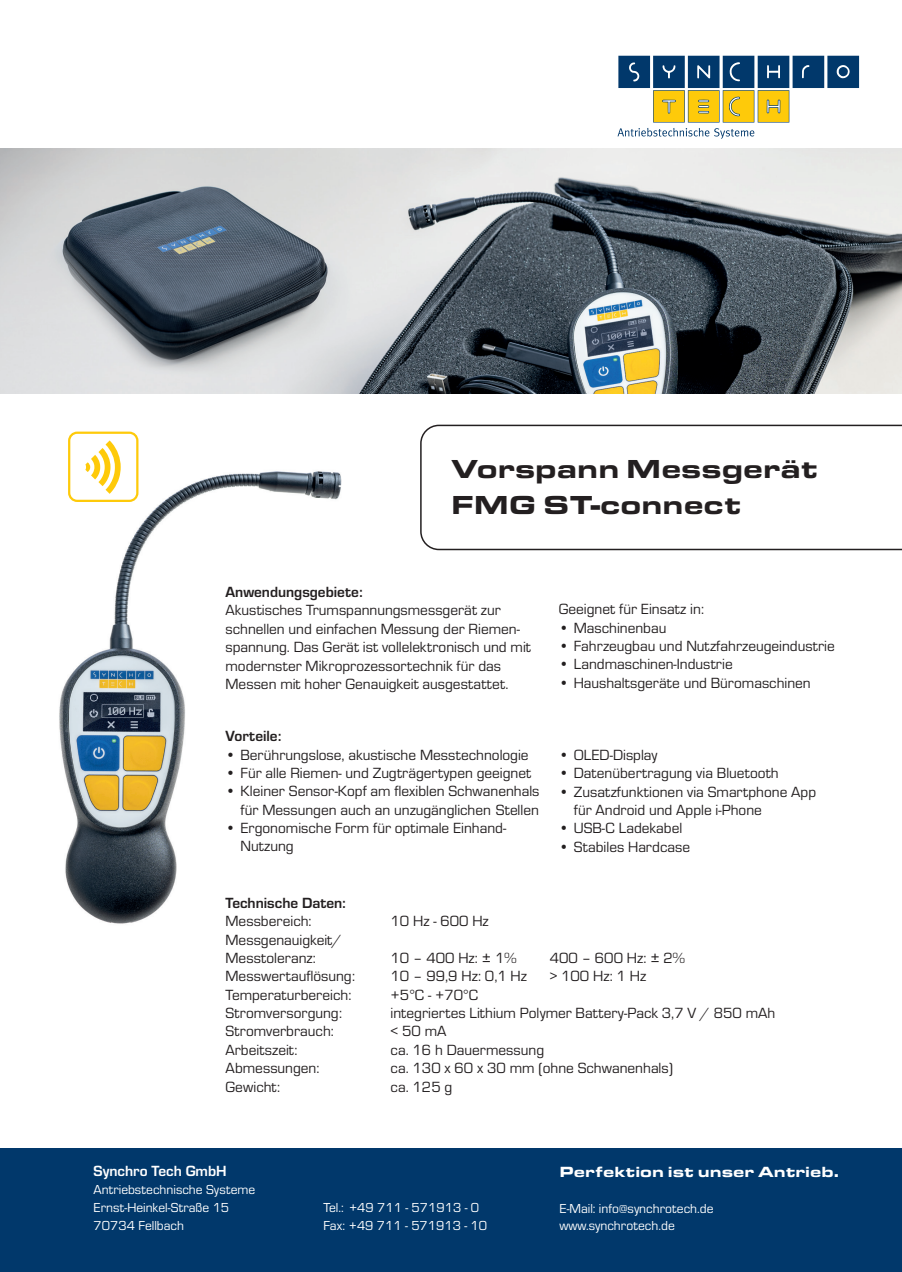
<style>
.page{position:relative;width:902px;height:1272px;background:#fff}
.page>*{position:absolute;margin:0;border:0;box-sizing:border-box;transform-origin:0 0}
.t1{font:900 27px/36px "Eurostile Ext";color:#231f20}
.t2{font:15.3px/18.3px "Eurostile";color:#231f20}
.t3{font:700 15.3px/18.3px "Eurostile";color:#231f20}
.t4{font:900 15.3px "Eurostile Ext";color:#fff}
.t5{font:700 15.3px "Eurostile";color:#fff}
.t6{font:13.5px "Eurostile";color:#fff}
.s1{font-weight:400}
</style>
<div class="page">
<img style="left:0;top:149px;width:901px;height:244px">
<img style="left:59px;top:434px;width:283px;height:490px">
<svg style="left:420px;top:424px;width:481px;height:126px"></svg>
<div style="left:0;top:1148px;width:901px;height:123px;background:#01386b"></div>
<svg style="left:85px;top:440px;width:36px;height:54px"></svg>
<div style="left:68px;top:431px;width:70px;height:71px;border:2px solid #feca0a;border-radius:8px"></div>
<svg style="left:687px;top:90px;width:32px;height:32px"></svg>
<div style="left:688px;top:91px;width:31px;height:31px;background:#feca0a"></div>
<svg style="left:757px;top:90px;width:32px;height:32px"></svg>
<div style="left:758px;top:91px;width:30px;height:31px;background:#feca0a"></div>
<svg style="left:722px;top:90px;width:32px;height:32px"></svg>
<div style="left:723px;top:91px;width:30px;height:31px;background:#feca0a"></div>
<div style="left:653px;top:90px;width:31px;height:32px;background:#657a6d"></div>
<div style="left:653px;top:91px;width:31px;height:31px;background:#feca0a"></div>
<div style="left:827px;top:56px;width:32px;height:32px;background:#01386b"></div>
<div style="left:792px;top:56px;width:32px;height:32px;background:#01386b"></div>
<div style="left:757px;top:56px;width:32px;height:32px;background:#01386b"></div>
<div style="left:722px;top:56px;width:32px;height:32px;background:#01386b"></div>
<div style="left:687px;top:56px;width:32px;height:32px;background:#01386b"></div>
<div style="left:653px;top:56px;width:31px;height:32px;background:#01386b"></div>
<div style="left:618px;top:56px;width:32px;height:32px;background:#01386b"></div>
<svg style="left:729px;top:62px;width:11px;height:19px"></svg>
<svg style="left:629px;top:62px;width:10px;height:20px"></svg>
<svg style="left:802px;top:65px;width:7px;height:13px"></svg>
<svg style="left:767px;top:65px;width:13px;height:13px"></svg>
<svg style="left:697px;top:65px;width:13px;height:13px"></svg>
<svg style="left:662px;top:65px;width:13px;height:14px"></svg>
<svg style="left:836px;top:65px;width:14px;height:14px"></svg>
<svg style="left:729px;top:97px;width:11px;height:19px"></svg>
<svg style="left:766px;top:99px;width:14px;height:14px"></svg>
<svg style="left:662px;top:100px;width:14px;height:14px"></svg>
<svg style="left:698px;top:100px;width:11px;height:13px"></svg>
<svg style="left:617px;top:128px;width:137px;height:11px"></svg>
<p class="t1" style="left:451px;top:449px;width:368px">Vorspann Messgerät<br>FMG ST-connect</p>
<p class="t3" style="left:225px;top:582px;width:139px">Anwendungsgebiete:</p>
<p class="t2" style="left:225px;top:600px;width:307px">Akustisches Trumspannungsmessgerät zur schnellen und einfachen Messung der Riemen&shy;spannung. Das Gerät ist vollelektronisch und mit modernster Mikroprozessortechnik für das Messen mit hoher Genauigkeit ausgestattet.</p>
<p class="t3" style="left:225px;top:726px;width:57px">Vorteile:</p>
<p class="t2" style="left:225px;top:744px;width:304px">• Berührungslose, akustische Messtechnologie</p>
<p class="t2" style="left:225px;top:763px;width:307px">• Für alle Riemen- und Zugträgertypen geeignet</p>
<p class="t2" style="left:225px;top:781px;width:315px">• Kleiner Sensor-Kopf am flexiblen Schwanenhals</p>
<p class="t2" style="left:240px;top:799px;width:300px">für Messungen auch an unzugänglichen Stellen</p>
<p class="t2" style="left:240px;top:818px;width:267px;text-indent:-15px">• Ergonomische Form für optimale Einhand-<br>Nutzung</p>
<p class="t3" style="left:225px;top:892px;width:121px">Technische Daten:<br><span class="s1">Messbereich:</span></p>
<p class="t2" style="left:390px;top:911px;width:100px">10 Hz - 600 Hz</p>
<p class="t2" style="left:558px;top:599px;width:147px">Geeignet für Einsatz in:</p>
<p class="t2" style="left:558px;top:617px;width:109px">• Maschinenbau</p>
<p class="t2" style="left:558px;top:636px;width:277px">• Fahrzeugbau und Nutzfahrzeugeindustrie</p>
<p class="t2" style="left:558px;top:654px;width:175px">• Landmaschinen-Industrie</p>
<p class="t2" style="left:558px;top:672px;width:253px">• Haushaltsgeräte und Büromaschinen</p>
<p class="t2" style="left:558px;top:744px;width:100px">• OLED-Display</p>
<p class="t2" style="left:558px;top:763px;width:221px">• Datenübertragung via Bluetooth</p>
<p class="t2" style="left:573px;top:781px;width:244px;text-indent:-15px">• Zusatzfunktionen via Smartphone App für Android und Apple i-Phone</p>
<p class="t2" style="left:558px;top:818px;width:125px">• USB-C Ladekabel</p>
<p class="t2" style="left:558px;top:836px;width:133px">• Stabiles Hardcase</p>
<p class="t2" style="left:225px;top:929px;width:118px">Messgenauigkeit/<br>Messtoleranz:</p>
<p class="t2" style="left:390px;top:948px;width:127px">10 – 400 Hz: ± 1%</p>
<p class="t2" style="left:549px;top:948px;width:137px">400 – 600 Hz: ± 2%</p>
<p class="t2" style="left:225px;top:966px;width:131px">Messwertauflösung:</p>
<p class="t2" style="left:390px;top:966px;width:138px">10 – 99,9 Hz: 0,1 Hz</p>
<p class="t2" style="left:549px;top:966px;width:98px">&gt; 100 Hz: 1 Hz</p>
<p class="t2" style="left:225px;top:984px;width:127px">Temperaturbereich:</p>
<p class="t2" style="left:390px;top:984px;width:89px">+5°C - +70°C</p>
<p class="t2" style="left:225px;top:1003px;width:118px">Stromversorgung:</p>
<p class="t2" style="left:390px;top:1003px;width:386px">integriertes Lithium Polymer Battery-Pack 3,7 V / 850 mAh</p>
<p class="t2" style="left:225px;top:1021px;width:110px">Stromverbrauch:</p>
<p class="t2" style="left:390px;top:1021px;width:57px">&lt; 50 mA</p>
<p class="t2" style="left:225px;top:1039px;width:73px">Arbeitszeit:</p>
<p class="t2" style="left:390px;top:1039px;width:155px">ca. 16 h Dauermessung</p>
<p class="t2" style="left:225px;top:1058px;width:95px">Abmessungen:</p>
<p class="t2" style="left:390px;top:1058px;width:284px">ca. 130 x 60 x 30 mm (ohne Schwanenhals)</p>
<p class="t2" style="left:225px;top:1076px;width:56px">Gewicht:</p>
<p class="t2" style="left:390px;top:1076px;width:63px">ca. 125 g</p>
<p class="t5" style="left:94px;top:1159px;width:135px">Synchro Tech GmbH</p>
<p class="t6" style="left:94px;top:1180px;width:163px">Antriebstechnische Systeme</p>
<p class="t6" style="left:94px;top:1198px;width:137px">Ernst-Heinkel-Straße 15</p>
<p class="t6" style="left:94px;top:1216px;width:92px">70734 Fellbach</p>
<p class="t6" style="left:323px;top:1197px;width:157px">Tel.: +49 711 - 571913 - 0</p>
<p class="t6" style="left:323px;top:1215px;width:165px">Fax: +49 711 - 571913 - 10</p>
<p class="t4" style="left:559px;top:1160px;width:281px">Perfektion ist unser Antrieb.</p>
<p class="t6" style="left:559px;top:1199px;width:156px">E-Mail: info@synchrotech.de</p>
<p class="t6" style="left:559px;top:1215px;width:117px">www.synchrotech.de</p>
</div>
